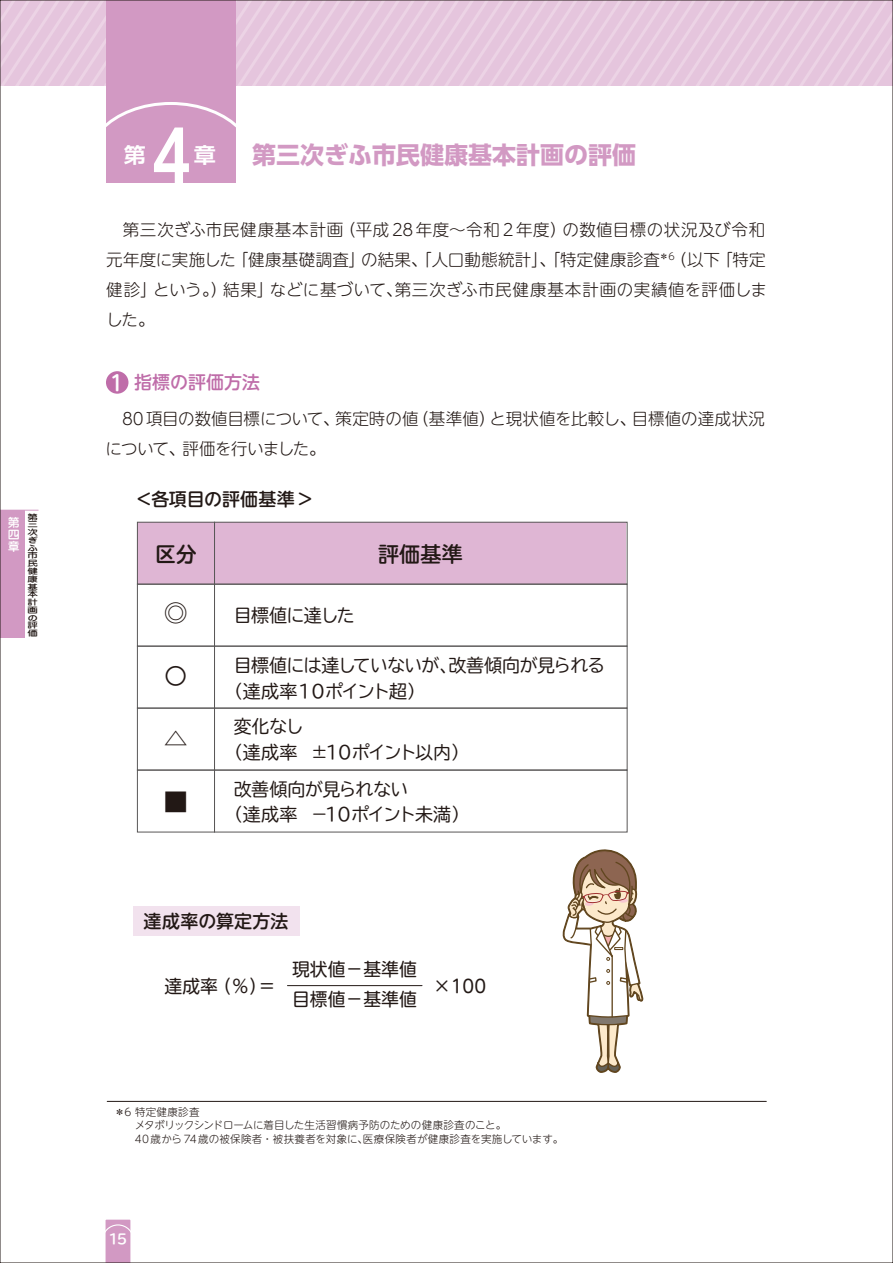
<style>
.page{position:relative;width:893px;height:1263px;background:#fff}
.page>*{position:absolute;margin:0;border:0;box-sizing:border-box;transform-origin:0 0}
.t1{font:700 70.35px "UD Shin Go Pr 6 N De";color:#fff;scale:.84 1}
.t2{font:700 24px "UD Shin Go Pr 6 N";color:#d299c3}
.t3{font:24px "Jun 201 Pro";color:#221815}
.t4{font:700 21px "TBUDR Go Std";letter-spacing:.01em;color:#221815}
.t5{font:700 21px "UD Shin Go Pr 6 N De";color:#fff;scale:1.05 1}
.t6{font:18px/25.5px "TBUDR Go Std";letter-spacing:-.05em;color:#221815}
.t7{font:18px/30px "UD Shin M Go Pr 6 N";color:#221815}
.t8{font:500 18px "UD Shin M Go Pr 6 N";color:#221815}
.t9{font:18px/25.5px "TBUDR Go Std";letter-spacing:-.09em;color:#221815}
.t10{font:500 18px "UD Shin M Go Pr 6 N";color:#bf6da9}
.t11{font:18px "TBUDR Go Std";letter-spacing:-.03em;color:#221815}
.t12{font:300 16.5px/30px "UD Shin M Go Pr 6 N";letter-spacing:.005em;color:#221815;text-align:justify}
.t13{font:300 16.5px/30px "UD Shin M Go Pr 6 N";letter-spacing:-.015em;color:#221815}
.t14{font:700 13.5px "TBUDR Go Std";color:#fff}
.t15{font:500 12px/12px "Jun 34";color:#fff;text-align:justify}
.t16{font:300 10.5px/13.5px "UD Shin M Go Pr 6 N";letter-spacing:.01em;color:#221815}
.t17{font:500 7.8px/7.8px "Jun 34";color:#221815;text-align:justify;scale:1.35 1}
.s1{font-size:21px;color:#fff}
</style>
<div class="page">
<svg style="left:2px;top:2px;width:889px;height:84px;background:#e6c8de"></svg>
<div style="left:106px;top:0;width:130px;height:183px;background:#d299c3"></div>
<svg style="left:106px;top:102px;width:130px;height:26px"></svg>
<svg style="left:105px;top:1219px;width:26px;height:42px"></svg>
<div style="left:137px;top:522px;width:78px;height:62px;background:#dfb6d4"></div>
<div style="left:215px;top:522px;width:411px;height:62px;background:#dfb6d4"></div>
<hr style="left:107px;top:1101px;width:659px;height:1px;background:#221815">
<div style="left:214px;top:522px;width:413px;height:62px;border:1px solid #595757"></div>
<div style="left:214px;top:584px;width:413px;height:62px;border:1px solid #595757"></div>
<div style="left:214px;top:646px;width:413px;height:62px;border:1px solid #595757"></div>
<div style="left:214px;top:708px;width:413px;height:62px;border:1px solid #595757"></div>
<div style="left:214px;top:770px;width:413px;height:62px;border:1px solid #595757"></div>
<div style="left:137px;top:522px;width:78px;height:62px;border:1px solid #595757"></div>
<div style="left:137px;top:584px;width:78px;height:62px;border:1px solid #595757"></div>
<div style="left:137px;top:646px;width:78px;height:62px;border:1px solid #595757"></div>
<div style="left:137px;top:708px;width:78px;height:62px;border:1px solid #595757"></div>
<div style="left:137px;top:770px;width:78px;height:62px;border:1px solid #595757"></div>
<div style="left:133px;top:906px;width:166px;height:30px;background:#f2e2ee"></div>
<div style="left:106px;top:371px;width:22px;height:23px;background:#bf6da9;border-radius:50%"></div>
<hr style="left:287px;top:985px;width:135px;height:1px;background:#221815">
<div style="left:0;top:510px;width:24px;height:128px;background:#d299c3"></div>
<hr style="left:0;top:510px;width:38px;height:1px;background:#d299c3">
<svg style="left:561px;top:795px;width:85px;height:307px"></svg>
<p class="t15" style="left:8px;top:516px;width:13px">第四章</p>
<p class="t17" style="left:28px;top:512px;width:9px">第三次ぎふ市民健康基本計画の評価</p>
<h1 class="t1" style="left:152px;top:100px;width:48px">4</h1>
<p class="t5" style="left:124px;top:138px;width:89px">第　　章</p>
<h2 class="t2" style="left:252px;top:135px;width:386px">第三次ぎふ市民健康基本計画の評価</h2>
<p class="t12" style="left:106px;top:213px;width:662px">　第三次ぎふ市民健康基本計画（平成28年度～令和2年度）の数値目標の状況及び令和元年度に実施した「健康基礎調査」の結果、「人口動態統計」、「特定健康診査<sup>＊6</sup>（以下「特定健診」という。）結果」などに基づいて、第三次ぎふ市民健康基本計画の実績値を評価しました。</p>
<p class="t10" style="left:110px;top:367px;width:152px"><span class="s1">1</span> 指標の評価方法</p>
<p class="t13" style="left:106px;top:403px;width:661px;text-indent:16px">80項目の数値目標について、策定時の値（基準値）と現状値を比較し、目標値の達成状況について、評価を行いました。</p>
<p class="t8" style="left:135px;top:484px;width:179px">＜各項目の評価基準 &gt;</p>
<p class="t4" style="left:155px;top:537px;width:43px">区分</p>
<p class="t4" style="left:378px;top:537px;width:86px">評価基準</p>
<h2 class="t3" style="left:164px;top:594px;width:25px">◎</h2>
<h2 class="t3" style="left:164px;top:657px;width:25px">〇</h2>
<h2 class="t3" style="left:164px;top:720px;width:25px">△</h2>
<h2 class="t3" style="left:164px;top:783px;width:25px">■</h2>
<p class="t11" style="left:234px;top:601px;width:123px">目標値に達した</p>
<p class="t6" style="left:225px;top:652px;width:382px;text-indent:9px">目標値には達していないが、改善傾向が見られる（達成率１０ポイント超）</p>
<p class="t9" style="left:225px;top:714px;width:246px;text-indent:9px">変化なし<br>（達成率 ±1０ポイント以内）</p>
<p class="t6" style="left:225px;top:776px;width:246px;text-indent:9px">改善傾向が見られない<br>（達成率 －1０ポイント未満）</p>
<p class="t8" style="left:144px;top:905px;width:146px">達成率の算定方法</p>
<p class="t7" style="left:292px;top:953px;width:126px">現状値－基準値目標値－基準値</p>
<p class="t7" style="left:165px;top:970px;width:113px">達成率（％）＝</p>
<p class="t7" style="left:433px;top:970px;width:55px">×100</p>
<p class="t16" style="left:135px;top:1104px;width:430px;text-indent:-20px">＊6 特定健康診査<br>メタボリックシンドロームに着目した生活習慣病予防のための健康診査のこと。<br>40歳から74歳の被保険者・被扶養者を対象に、医療保険者が健康診査を実施しています。</p>
<p class="t14" style="left:109px;top:1228px;width:20px">15</p>
</div>
